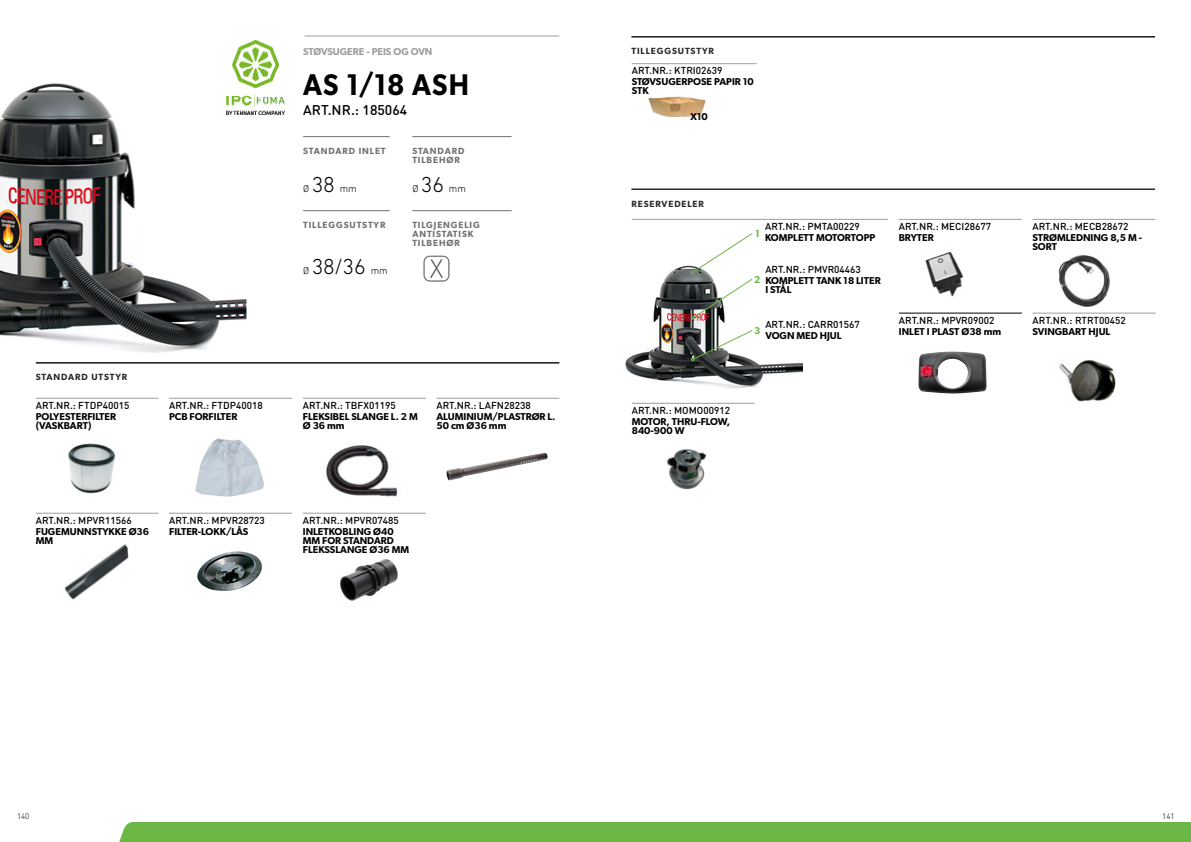
<style>
.page{position:relative;width:1191px;height:842px;background:#fff}
.page>*{position:absolute;margin:0;border:0;box-sizing:border-box;transform-origin:0 0}
.t1{font:600 30px "Gibson";letter-spacing:.04em;color:#000;scale:.93 1}
.t2{font:300 22px "DIN Next Rounded LT Pro";color:#000}
.t3{font:500 14px "DIN Round Pro";color:#000}
.t4{font:600 10px/9px "Gibson";color:#000}
.t5{font:500 10px "DIN Round Pro";color:#000}
.t6{font:600 10px "Gibson";color:#9d9d9c}
.t7{font:300 10px "DIN Next Rounded LT Pro";color:#000}
.t8{font:600 10px "Gibson";color:#6bb644}
.t9{font:600 9px/9px "Gibson";letter-spacing:.1em;color:#706f6f}
.t10{font:600 9px "Gibson";letter-spacing:.1em;color:#282827}
.t11{font:300 8px "DIN Round Pro";color:#000}
.s1{font-size:22px}
.s2{font-size:10px}
</style>
<div class="page">
<div style="left:119px;top:822px;width:1072px;height:20px;background:#6bb644"></div>
<img style="left:232px;top:41px;width:53px;height:73px">
<hr style="left:303px;top:210px;width:87px;height:1px;background:#706f6f">
<hr style="left:412px;top:210px;width:99px;height:1px;background:#706f6f">
<img style="left:0;top:82px;width:246px;height:271px">
<hr style="left:36px;top:362px;width:523px;height:1px;background:#000">
<hr style="left:36px;top:363px;width:523px;height:1px;background:#282827">
<hr style="left:36px;top:398px;width:122px;height:1px;background:#9d9d9c">
<hr style="left:169px;top:398px;width:123px;height:1px;background:#9d9d9c">
<hr style="left:303px;top:398px;width:123px;height:1px;background:#9d9d9c">
<hr style="left:436px;top:398px;width:123px;height:1px;background:#9d9d9c">
<hr style="left:36px;top:513px;width:122px;height:1px;background:#9d9d9c">
<hr style="left:303px;top:513px;width:123px;height:1px;background:#9d9d9c">
<hr style="left:169px;top:513px;width:123px;height:1px;background:#9d9d9c">
<img style="left:68px;top:443px;width:48px;height:51px">
<img style="left:195px;top:438px;width:69px;height:59px">
<img style="left:339px;top:559px;width:59px;height:42px">
<img style="left:197px;top:551px;width:66px;height:40px">
<img style="left:64px;top:544px;width:65px;height:56px">
<img style="left:326px;top:445px;width:72px;height:52px">
<hr style="left:304px;top:36px;width:255px;height:1px;background:#9d9d9c">
<hr style="left:303px;top:136px;width:87px;height:1px;background:#706f6f">
<hr style="left:412px;top:136px;width:99px;height:1px;background:#706f6f">
<div style="left:424px;top:256px;width:25px;height:25px;border:1px solid #706f6f;border-radius:6px"></div>
<svg style="left:430px;top:259px;width:13px;height:19px"></svg>
<img style="left:446px;top:452px;width:101px;height:28px">
<img style="left:625px;top:265px;width:177px;height:124px">
<hr style="left:631px;top:36px;width:524px;height:1px;background:#000">
<hr style="left:631px;top:37px;width:524px;height:1px;background:#282827">
<hr style="left:631px;top:189px;width:524px;height:1px;background:#282827">
<hr style="left:632px;top:63px;width:124px;height:1px;background:#9d9d9c">
<hr style="left:632px;top:219px;width:122px;height:1px;background:#9d9d9c">
<hr style="left:765px;top:219px;width:123px;height:1px;background:#9d9d9c">
<hr style="left:898px;top:219px;width:123px;height:1px;background:#9d9d9c">
<hr style="left:1032px;top:219px;width:123px;height:1px;background:#9d9d9c">
<hr style="left:899px;top:313px;width:123px;height:1px;background:#000">
<hr style="left:1032px;top:313px;width:123px;height:1px;background:#9d9d9c">
<hr style="left:632px;top:403px;width:122px;height:1px;background:#9c9c9c">
<svg style="left:690px;top:233px;width:63px;height:87px"></svg>
<svg style="left:690px;top:330px;width:63px;height:31px"></svg>
<img style="left:648px;top:96px;width:58px;height:21px">
<img style="left:925px;top:252px;width:38px;height:45px">
<img style="left:1058px;top:255px;width:52px;height:52px">
<img style="left:1059px;top:359px;width:57px;height:43px">
<img style="left:918px;top:351px;width:68px;height:43px">
<img style="left:666px;top:449px;width:41px;height:41px">
<p class="t6" style="left:303px;top:46px;width:131px">STØVSUGERE - PEIS OG OVN</p>
<h1 class="t1" style="left:303px;top:66px;width:180px">AS 1/18 ASH</h1>
<h3 class="t3" style="left:303px;top:100px;width:106px">ART.NR.: 185064</h3>
<p class="t9" style="left:303px;top:146px;width:84px">STANDARD INLET</p>
<p class="t9" style="left:412px;top:146px;width:53px">STANDARD<br>TILBEHØR</p>
<p class="t7" style="left:303px;top:183px;width:55px">Ø <span class="s1">38</span> mm</p>
<p class="t7" style="left:412px;top:183px;width:55px">Ø <span class="s1">36</span> mm</p>
<p class="t9" style="left:303px;top:220px;width:84px">TILLEGGSUTSTYR</p>
<p class="t9" style="left:412px;top:220px;width:69px">TILGJENGELIG<br>ANTISTATISK<br>TILBEHØR</p>
<h2 class="t2" style="left:303px;top:254px;width:86px"><span class="s2">Ø</span> 38/36 <span class="s2">mm</span></h2>
<p class="t10" style="left:36px;top:372px;width:93px">STANDARD UTSTYR</p>
<p class="t5" style="left:36px;top:399px;width:95px">ART.NR.: FTDP40015</p>
<p class="t5" style="left:169px;top:399px;width:95px">ART.NR.: FTDP40018</p>
<p class="t5" style="left:303px;top:399px;width:94px">ART.NR.: TBFX01195</p>
<p class="t5" style="left:436px;top:399px;width:96px">ART.NR.: LAFN28238</p>
<p class="t4" style="left:36px;top:411px;width:82px">POLYESTERFILTER (VASKBART)</p>
<p class="t4" style="left:169px;top:411px;width:70px">PCB FORFILTER</p>
<p class="t4" style="left:303px;top:411px;width:117px">FLEKSIBEL SLANGE L. 2 M<br>Ø 36 mm</p>
<p class="t4" style="left:436px;top:411px;width:120px">ALUMINIUM/PLASTRØR L.<br>50 cm Ø36 mm</p>
<p class="t5" style="left:36px;top:514px;width:97px">ART.NR.: MPVR11566</p>
<p class="t5" style="left:169px;top:514px;width:97px">ART.NR.: MPVR28723</p>
<p class="t5" style="left:303px;top:514px;width:97px">ART.NR.: MPVR07485</p>
<p class="t4" style="left:36px;top:526px;width:115px">FUGEMUNNSTYKKE Ø36<br>MM</p>
<p class="t4" style="left:169px;top:526px;width:81px">FILTER-LOKK/LÅS</p>
<p class="t4" style="left:303px;top:526px;width:108px">INLETKOBLING Ø40<br>MM FOR STANDARD<br>FLEKSSLANGE Ø36 MM</p>
<p class="t10" style="left:631px;top:46px;width:84px">TILLEGGSUTSTYR</p>
<p class="t5" style="left:632px;top:64px;width:92px">ART.NR.: KTRI02639</p>
<p class="t4" style="left:632px;top:77px;width:124px">STØVSUGERPOSE PAPIR 10<br>STK</p>
<p class="t4" style="left:690px;top:112px;width:19px">X10</p>
<p class="t10" style="left:631px;top:198px;width:74px">RESERVEDELER</p>
<p class="t5" style="left:765px;top:220px;width:96px">ART.NR.: PMTA00229</p>
<p class="t5" style="left:898px;top:220px;width:94px">ART.NR.: MECI28677</p>
<p class="t5" style="left:1032px;top:220px;width:98px">ART.NR.: MECB28672</p>
<p class="t4" style="left:765px;top:233px;width:112px">KOMPLETT MOTORTOPP</p>
<p class="t4" style="left:898px;top:233px;width:37px">BRYTER</p>
<p class="t4" style="left:1032px;top:233px;width:111px">STRØMLEDNING 8,5 M -<br>SORT</p>
<p class="t8" style="left:755px;top:228px;width:6px">1</p>
<p class="t5" style="left:765px;top:262px;width:97px">ART.NR.: PMVR04463</p>
<p class="t4" style="left:765px;top:275px;width:117px">KOMPLETT TANK 18 LITER<br>I STÅL</p>
<p class="t5" style="left:765px;top:317px;width:96px">ART.NR.: CARR01567</p>
<p class="t4" style="left:765px;top:330px;width:78px">VOGN MED HJUL</p>
<p class="t8" style="left:754px;top:274px;width:8px">2</p>
<p class="t8" style="left:754px;top:325px;width:8px">3</p>
<p class="t5" style="left:899px;top:313px;width:97px">ART.NR.: MPVR09002</p>
<p class="t5" style="left:1032px;top:313px;width:95px">ART.NR.: RTRT00452</p>
<p class="t4" style="left:899px;top:326px;width:104px">INLET I PLAST Ø38 mm</p>
<p class="t4" style="left:1032px;top:326px;width:79px">SVINGBART HJUL</p>
<p class="t5" style="left:632px;top:404px;width:100px">ART.NR.: MOMO00912</p>
<p class="t4" style="left:632px;top:417px;width:100px">MOTOR, THRU-FLOW,<br>840-900 W</p>
<p class="t11" style="left:17px;top:811px;width:14px">140</p>
<p class="t11" style="left:1162px;top:811px;width:14px">141</p>
</div>
